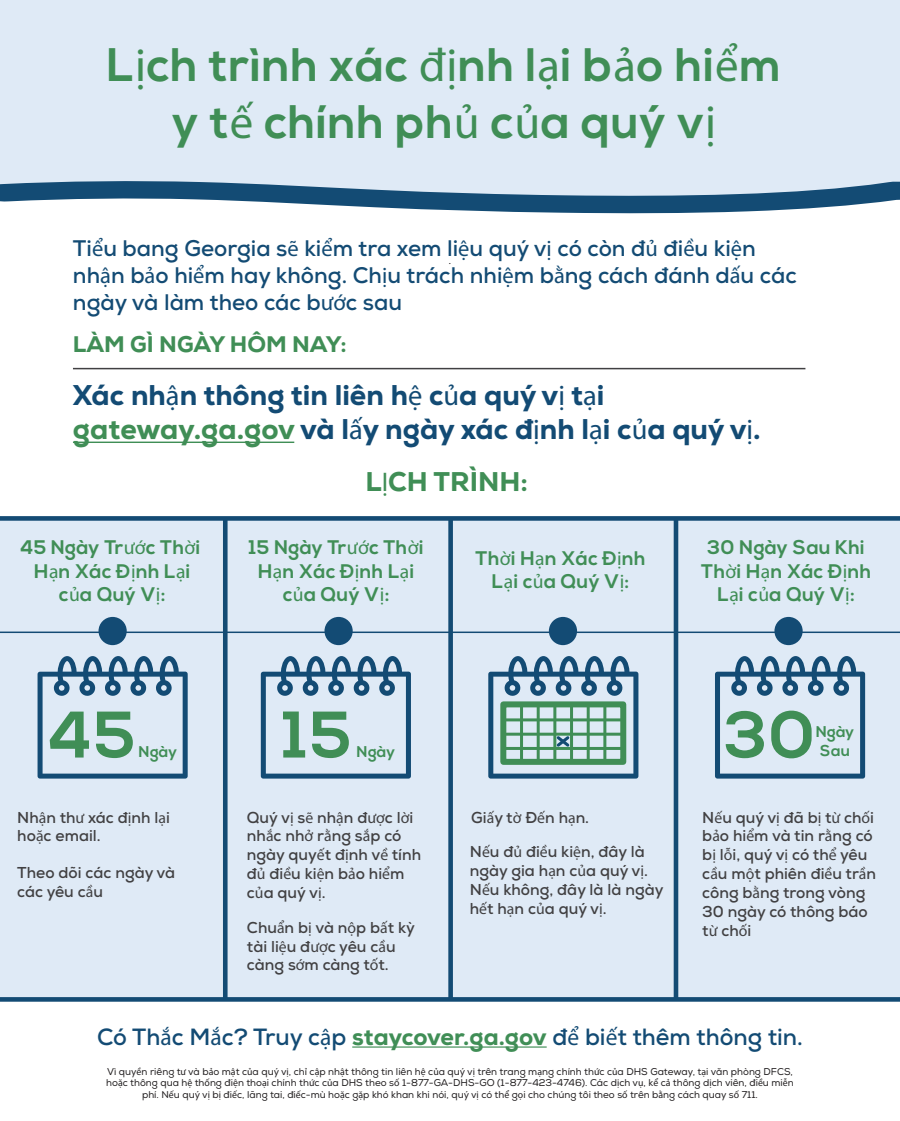
<style>
.page{position:relative;width:900px;height:1121px;background:#fff}
.page>*{position:absolute;margin:0;border:0;box-sizing:border-box;transform-origin:0 0}
.t1{font:700 65.7px "Nexa";color:#408e56}
.t2{font:700 46.95px/56.2px "Nexa";letter-spacing:.02em;color:#408e56;text-align:center}
.t3{font:800 28.5px/34.2px "Nexa";color:#134b74}
.t4{font:800 27px "Nexa";color:#408e56}
.t5{font:700 23.4px "Nexa";color:#134b74}
.t6{font:700 22.5px/27px "Nexa";color:#134b74}
.t7{font:800 22.5px "Nexa";color:#408e56}
.t8{font:700 19.65px/23.5px "Nexa";letter-spacing:.02em;color:#408e56;text-align:center}
.t9{font:700 15.75px/18.9px "Nexa";color:#414042}
.t10{font:700 15.6px/18.6px "Nexa";letter-spacing:.02em;color:#408e56}
.t11{font:9.9px/11.9px "Nexa";color:#201d1e;text-align:center}
.t12{font:5.7px "Myriad Pro";color:#201d1e}
.s1{font-family:"Myriad Pro";font-weight:400}
.s2{color:#408e56}
.s3{font-weight:800;color:#408e56}
.s4{font-family:"Myriad Pro"}
</style>
<div class="page">
<div style="left:0;top:516px;width:900px;height:485px;background:#dfeaf6"></div>
<div style="left:0;top:0;width:900px;height:196px;background:#dfeaf6"></div>
<svg style="left:0;top:181px;width:900px;height:32px"></svg>
<hr style="left:352px;top:1046px;width:195px;height:1px;background:#408e56">
<div style="left:448px;top:520px;width:5px;height:478px;background:#134b74"></div>
<div style="left:223px;top:520px;width:5px;height:478px;background:#134b74"></div>
<hr style="left:73px;top:441px;width:221px;height:2px;background:#408e56">
<hr style="left:674px;top:520px;width:4px;height:478px;background:#134b74">
<svg style="left:38px;top:656px;width:150px;height:122px;background:#b1c6d8"></svg>
<svg style="left:261px;top:656px;width:150px;height:122px;background:#b1c6d8"></svg>
<svg style="left:715px;top:656px;width:150px;height:122px;background:#b1c6d8"></svg>
<svg style="left:488px;top:656px;width:150px;height:122px;background:#8eb2b6"></svg>
<hr style="left:73px;top:368px;width:732px;height:1px;background:#414042">
<hr style="left:0;top:631px;width:900px;height:2px;background:#134b74">
<div style="left:774px;top:617px;width:29px;height:28px;background:#134b74;border-radius:50%"></div>
<div style="left:549px;top:617px;width:28px;height:28px;background:#134b74;border-radius:50%"></div>
<div style="left:99px;top:617px;width:28px;height:28px;background:#134b74;border-radius:50%"></div>
<div style="left:324px;top:617px;width:29px;height:28px;background:#134b74;border-radius:50%"></div>
<h2 class="t2" style="left:107px;top:39px;width:676px">L<span class="s1">ị</span>ch trình xác <span class="s1">đị</span>nh l<span class="s1">ạ</span>i b<span class="s1">ả</span>o hi<span class="s1">ể</span>m y t<span class="s1">ế</span> chính ph<span class="s1">ủ</span> c<span class="s1">ủ</span>a quý v<span class="s1">ị</span></h2>
<h2 class="t2" style="left:54px;top:51px;width:779px">5 Easy Steps to Medicaid Updates</h2>
<h3 class="t6" style="left:73px;top:235px;width:725px">Ti<span class="s1">ể</span>u bang Georgia s<span class="s1">ẽ</span> ki<span class="s1">ể</span>m tra xem li<span class="s1">ệ</span>u quý v<span class="s1">ị</span> có còn đ<span class="s1">ủ</span> đi<span class="s1">ề</span>u ki<span class="s1">ệ</span>n nh<span class="s1">ậ</span>n b<span class="s1">ả</span>o hi<span class="s1">ể</span>m hay không. Ch<span class="s1">ị</span>u trách nhi<span class="s1">ệ</span>m b<span class="s1">ằ</span>ng cách đánh d<span class="s1">ấ</span>u các ngày và làm theo các b<span class="s1">ướ</span>c sau</h3>
<p class="t12" style="left:449px;top:259px;width:3px">•</p>
<h3 class="t7" style="left:73px;top:330px;width:275px">LÀM GÌ NGÀY HÔM NAY:</h3>
<h3 class="t3" style="left:73px;top:378px;width:689px">Xác nh<span class="s1">ậ</span>n thông tin liên h<span class="s1">ệ</span> c<span class="s1">ủ</span>a quý v<span class="s1">ị</span> t<span class="s1">ạ</span>i <span class="s2">gateway.ga.gov</span> và l<span class="s1">ấ</span>y ngày xác đ<span class="s1">ị</span>nh l<span class="s1">ạ</span>i c<span class="s1">ủ</span>a quý v<span class="s1">ị</span>.</h3>
<h3 class="t4" style="left:365px;top:464px;width:164px">L<span class="s1">Ị</span>CH TRÌNH:</h3>
<p class="t8" style="left:20px;top:536px;width:182px">45 Ngày Tr<span class="s1">ướ</span>c Th<span class="s1">ờ</span>i<br>H<span class="s1">ạ</span>n Xác Ð<span class="s1">ị</span>nh L<span class="s1">ạ</span>i c<span class="s1">ủ</span>a Quý V<span class="s1">ị</span>:</p>
<p class="t8" style="left:249px;top:536px;width:176px">15 Ngày Tr<span class="s1">ướ</span>c Th<span class="s1">ờ</span>i<br>H<span class="s1">ạ</span>n Xác Ð<span class="s1">ị</span>nh L<span class="s1">ạ</span>i c<span class="s1">ủ</span>a Quý V<span class="s1">ị</span>:</p>
<p class="t8" style="left:476px;top:547px;width:172px">Th<span class="s1">ờ</span>i H<span class="s1">ạ</span>n Xác Ð<span class="s1">ị</span>nh<br>L<span class="s1">ạ</span>i c<span class="s1">ủ</span>a Quý V<span class="s1">ị</span>:</p>
<h1 class="t1" style="left:48px;top:697px;width:89px">45</h1>
<p class="t10" style="left:139px;top:742px;width:40px">Ngày</p>
<h1 class="t1" style="left:283px;top:697px;width:70px">15</h1>
<p class="t10" style="left:357px;top:742px;width:40px">Ngày</p>
<p class="t8" style="left:701px;top:536px;width:172px">30 Ngày Sau Khi<br>Th<span class="s1">ờ</span>i H<span class="s1">ạ</span>n Xác Ð<span class="s1">ị</span>nh<br>L<span class="s1">ạ</span>i c<span class="s1">ủ</span>a Quý V<span class="s1">ị</span>:</p>
<h1 class="t1" style="left:725px;top:697px;width:92px">30</h1>
<p class="t10" style="left:816px;top:723px;width:40px">Ngày<br>Sau</p>
<p class="t9" style="left:17px;top:807px;width:154px">Nh<span class="s1">ậ</span>n th<span class="s1">ư</span> xác đ<span class="s1">ị</span>nh l<span class="s1">ạ</span>i ho<span class="s1">ặ</span>c email.</p>
<p class="t9" style="left:247px;top:807px;width:176px">Quý v<span class="s1">ị</span> s<span class="s1">ẽ</span> nh<span class="s1">ậ</span>n đ<span class="s1">ượ</span>c l<span class="s1">ờ</span>i nh<span class="s1">ắ</span>c nh<span class="s1">ở</span> r<span class="s1">ằ</span>ng s<span class="s1">ắ</span>p có ngày quy<span class="s1">ế</span>t đ<span class="s1">ị</span>nh v<span class="s1">ề</span> tính đ<span class="s1">ủ</span> đi<span class="s1">ề</span>u ki<span class="s1">ệ</span>n b<span class="s1">ả</span>o hi<span class="s1">ể</span>m c<span class="s1">ủ</span>a quý v<span class="s1">ị</span>.</p>
<p class="t9" style="left:471px;top:807px;width:119px">Gi<span class="s1">ấ</span>y t<span class="s1">ờ</span> Đ<span class="s1">ế</span>n h<span class="s1">ạ</span>n.</p>
<p class="t9" style="left:702px;top:807px;width:175px">N<span class="s1">ế</span>u quý v<span class="s1">ị</span> đã b<span class="s1">ị</span> t<span class="s1">ừ</span> ch<span class="s1">ố</span>i b<span class="s1">ả</span>o hi<span class="s1">ể</span>m và tin r<span class="s1">ằ</span>ng có b<span class="s1">ị</span> l<span class="s1">ỗ</span>i, quý v<span class="s1">ị</span> có th<span class="s1">ể</span> yêu c<span class="s1">ầ</span>u m<span class="s1">ộ</span>t phiên đi<span class="s1">ề</span>u tr<span class="s1">ầ</span>n công b<span class="s1">ằ</span>ng trong vòng<br>30 ngày có thông báo t<span class="s1">ừ</span> ch<span class="s1">ố</span>i</p>
<p class="t9" style="left:470px;top:842px;width:195px">N<span class="s1">ế</span>u đ<span class="s1">ủ</span> đi<span class="s1">ề</span>u ki<span class="s1">ệ</span>n, đây là ngày gia h<span class="s1">ạ</span>n c<span class="s1">ủ</span>a quý v<span class="s1">ị</span>.<br>N<span class="s1">ế</span>u không, đây là là ngày h<span class="s1">ế</span>t h<span class="s1">ạ</span>n c<span class="s1">ủ</span>a quý v<span class="s1">ị</span>.</p>
<p class="t9" style="left:17px;top:863px;width:159px">Theo dõi các ngày và các yêu c<span class="s1">ầ</span>u</p>
<p class="t9" style="left:247px;top:917px;width:170px">Chu<span class="s1">ẩ</span>n b<span class="s1">ị</span> và n<span class="s1">ộ</span>p b<span class="s1">ấ</span>t kỳ tài li<span class="s1">ệ</span>u đ<span class="s1">ượ</span>c yêu c<span class="s1">ầ</span>u càng s<span class="s1">ớ</span>m càng t<span class="s1">ố</span>t.</p>
<h3 class="t5" style="left:97px;top:1021px;width:707px">Có Th<span class="s1">ắ</span>c M<span class="s1">ắ</span>c? Truy c<span class="s1">ậ</span>p <span class="s3">staycover.ga.gov</span> đ<span class="s1">ể</span> bi<span class="s1">ế</span>t thêm thông tin.</h3>
<p class="t11" style="left:106px;top:1065px;width:689px">Vì quy<span class="s4">ề</span>n riêng t<span class="s4">ư</span> và b<span class="s4">ả</span>o m<span class="s4">ậ</span>t c<span class="s4">ủ</span>a quý v<span class="s4">ị</span>, ch<span class="s4">ỉ</span> c<span class="s4">ậ</span>p nh<span class="s4">ậ</span>t thông tin liên h<span class="s4">ệ</span> c<span class="s4">ủ</span>a quý v<span class="s4">ị</span> trên trang m<span class="s4">ạ</span>ng chính th<span class="s4">ứ</span>c c<span class="s4">ủ</span>a DHS Gateway, t<span class="s4">ạ</span>i văn phòng DFCS, ho<span class="s4">ặ</span>c thông qua h<span class="s4">ệ</span> th<span class="s4">ố</span>ng đi<span class="s4">ệ</span>n tho<span class="s4">ạ</span>i chính th<span class="s4">ứ</span>c c<span class="s4">ủ</span>a DHS theo s<span class="s4">ố</span> 1-877-GA-DHS-GO (1-877-423-4746). Các d<span class="s4">ị</span>ch v<span class="s4">ụ</span>, k<span class="s4">ể</span> c<span class="s4">ả</span> thông d<span class="s4">ị</span>ch viên, đi<span class="s4">ề</span>u mi<span class="s4">ễ</span>n phí. N<span class="s4">ế</span>u quý v<span class="s4">ị</span> b<span class="s4">ị</span> đi<span class="s4">ế</span>c, lãng tai, đi<span class="s4">ế</span>c-mù ho<span class="s4">ặ</span>c g<span class="s4">ặ</span>p khó khan khi nói, quý v<span class="s4">ị</span> có th<span class="s4">ể</span> g<span class="s4">ọ</span>i cho chúng tôi theo s<span class="s4">ố</span> trên b<span class="s4">ằ</span>ng cách quay s<span class="s4">ố</span> 711.</p>
</div>
